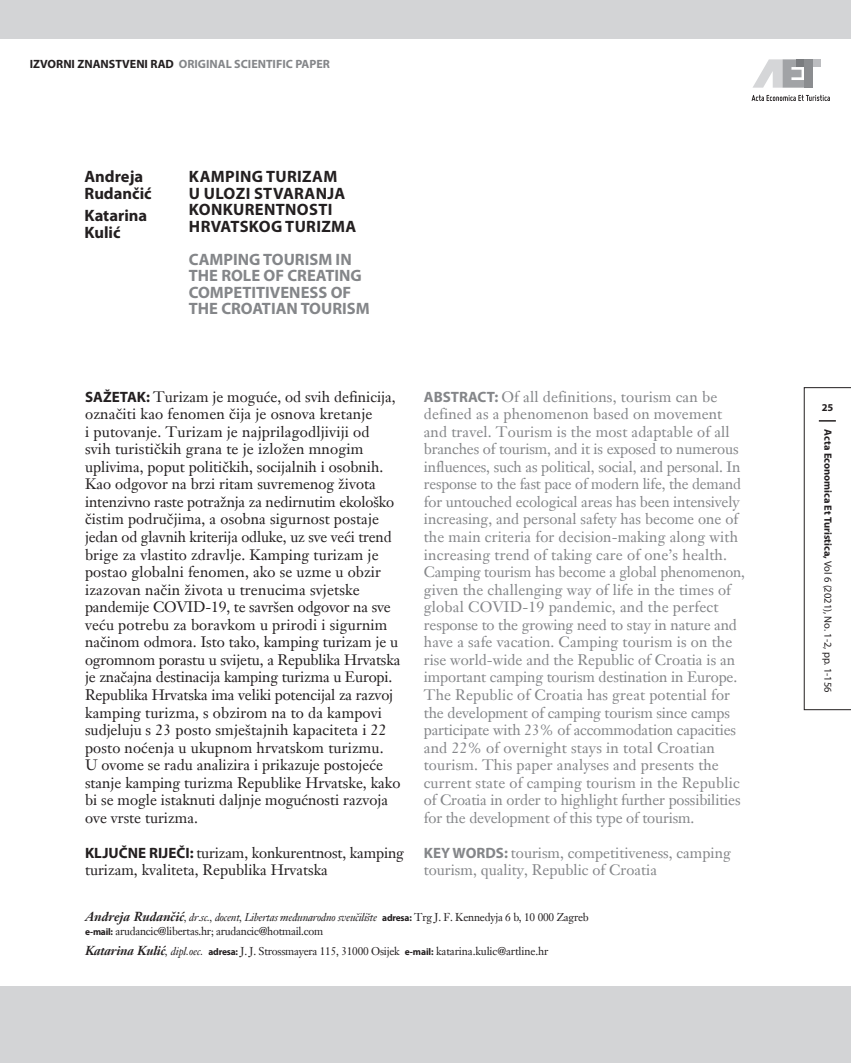
<style>
.page{position:relative;width:851px;height:1063px;background:#fff}
.page>*{position:absolute;margin:0;border:0;box-sizing:border-box;transform-origin:0 0}
.t1{font:700 16.5px/16.5px "Myriad Pro";color:#848689}
.t2{font:700 16.5px/16.5px "Myriad Pro";letter-spacing:.02em;color:#231f20}
.t3{font:700 16.5px/16.5px "Myriad Pro";color:#231f20}
.t4{font:15px/17.5px "Janson HR";color:#848689}
.t5{font:15px/17.5px "Janson HR";color:#231f20}
.t6{font:700 12px "Myriad Pro";color:#848689}
.t7{font:11.25px/13.5px "Janson HR";letter-spacing:-.02em;color:#231f20}
.t8{font:10.5px "Myriad Pro";color:#231f20}
.t9{font:700 10.5px "Myriad Pro";color:#231f20}
.s1{color:#231f20}
.s2{font-family:"Myriad Pro";font-weight:700}
.s3{font-weight:700;font-style:italic;font-size:12.75px}
.s4{font-style:italic}
.s5{font-family:"Myriad Pro";font-weight:700;font-size:9.75px}
.s6{font-weight:700}
</style>
<div class="page">
<svg style="left:803px;top:387px;width:47px;height:323px"></svg>
<svg style="left:753px;top:59px;width:50px;height:29px"></svg>
<div style="left:803px;top:59px;width:9px;height:29px;background:#8b8d90"></div>
<div style="left:796px;top:59px;width:7px;height:8px;background:#7a7c7f"></div>
<div style="left:812px;top:59px;width:8px;height:8px;background:#bcbdc0"></div>
<svg style="left:751px;top:95px;width:78px;height:6px"></svg>
<div style="left:0;top:0;width:850px;height:38px;background:#d3d4d6"></div>
<div style="left:0;top:986px;width:850px;height:77px;background:#d3d4d6"></div>
<p class="t6" style="left:30px;top:57px;width:302px"><span class="s1">IZVORNI ZNANSTVENI RAD</span> ORIGINAL SCIENTIFIC PAPER</p>
<p class="t3" style="left:85px;top:168px;width:69px">Andreja<br>Rudančić</p>
<p class="t3" style="left:85px;top:207px;width:64px">Katarina<br>Kulić</p>
<p class="t2" style="left:189px;top:168px;width:169px">KAMPING TURIZAM<br>U ULOZI STVARANJA<br>KONKURENTNOSTI<br>HRVATSKOG TURIZMA</p>
<p class="t1" style="left:189px;top:251px;width:182px">CAMPING TOURISM IN<br>THE ROLE OF CREATING<br>COMPETITIVENESS OF<br>THE CROATIAN TOURISM</p>
<p class="t5" style="left:85px;top:388px;width:317px"><span class="s2">SAŽETAK:</span> Turizam je moguće, od svih definicija, označiti kao fenomen čija je osnova kretanje<br>i putovanje. Turizam je najprilagodljiviji od<br>svih turističkih grana te je izložen mnogim uplivima, poput političkih, socijalnih i osobnih.<br>Kao odgovor na brzi ritam suvremenog života intenzivno raste potražnja za nedirnutim ekološko čistim područjima, a osobna sigurnost postaje jedan od glavnih kriterija odluke, uz sve veći trend brige za vlastito zdravlje. Kamping turizam je postao globalni fenomen, ako se uzme u obzir izazovan način života u trenucima svjetske pandemije COVID-19, te savršen odgovor na sve veću potrebu za boravkom u prirodi i sigurnim načinom odmora. Isto tako, kamping turizam je u ogromnom porastu u svijetu, a Republika Hrvatska je značajna destinacija kamping turizma u Europi.<br>Republika Hrvatska ima veliki potencijal za razvoj kamping turizma, s obzirom na to da kampovi sudjeluju s 23 posto smještajnih kapaciteta i 22 posto noćenja u ukupnom hrvatskom turizmu.<br>U ovome se radu analizira i prikazuje postojeće stanje kamping turizma Republike Hrvatske, kako bi se mogle istaknuti daljnje mogućnosti razvoja ove vrste turizma.</p>
<p class="t5" style="left:85px;top:844px;width:320px"><span class="s2">KLJUČNE RIJEČI:</span> turizam, konkurentnost, kamping turizam, kvaliteta, Republika Hrvatska</p>
<p class="t4" style="left:424px;top:388px;width:322px"><span class="s2">ABSTRACT:</span> Of all definitions, tourism can be defined as a phenomenon based on movement and travel. Tourism is the most adaptable of all branches of tourism, and it is exposed to numerous influences, such as political, social, and personal. In response to the fast pace of modern life, the demand for untouched ecological areas has been intensively increasing, and personal safety has become one of the main criteria for decision-making along with increasing trend of taking care of one’s health.<br>Camping tourism has become a global phenomenon, given the challenging way of life in the times of global COVID-19 pandemic, and the perfect response to the growing need to stay in nature and have a safe vacation. Camping tourism is on the rise world-wide and the Republic of Croatia is an important camping tourism destination in Europe.<br>The Republic of Croatia has great potential for the development of camping tourism since camps participate with 23% of accommodation capacities and 22% of overnight stays in total Croatian tourism. This paper analyses and presents the current state of camping tourism in the Republic of Croatia in order to highlight further possibilities for the development of this type of tourism.</p>
<p class="t4" style="left:424px;top:844px;width:308px"><span class="s2">KEY WORDS:</span> tourism, competitiveness, camping tourism, quality, Republic of Croatia</p>
<p class="t7" style="left:85px;top:910px;width:505px"><span class="s3">Andreja Rudančić</span><span class="s4">, dr.sc., docent, Libertas međunarodno sveučilište</span> <span class="s5">adresa:</span> Trg J. F. Kennedyja 6 b, 10 000 Zagreb <span class="s5">e-mail:</span> arudancic@libertas.hr; arudancic@hotmail.com</p>
<p class="t7" style="left:85px;top:944px;width:465px"><span class="s3">Katarina Kulić</span><span class="s4">, dipl.oec.</span> <span class="s5">adresa:</span> J. J. Strossmayera 115, 31000 Osijek <span class="s5">e-mail:</span> katarina.kulic@artline.hr</p>
<p class="t9" style="left:821px;top:401px;width:13px">25</p>
<p class="t8" style="left:834px;top:429px;width:265px;rotate:90deg"><span class="s6">Acta Economica Et Turistica,</span> Vol 6 (2021), No. 1-2, pp. 1-156</p>
</div>
